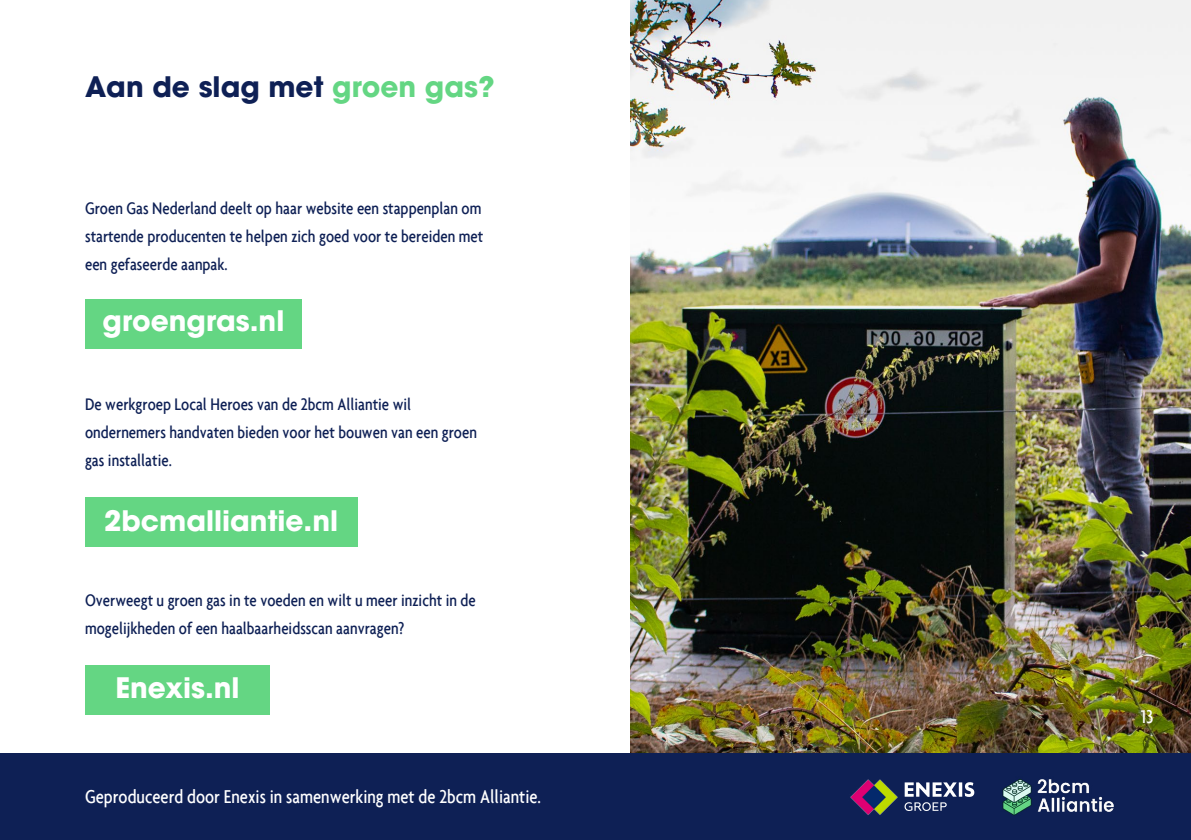
<style>
.page{position:relative;width:1191px;height:840px;background:#fff}
.page>*{position:absolute;margin:0;border:0;box-sizing:border-box;transform-origin:0 0}
.t1{font:700 28px "ITC Avant Garde Pro";color:#fff}
.t2{font:700 28px "ITC Avant Garde Pro";color:#0e2055}
.t3{font:500 condensed 20px "Agenda";color:#fff}
.t4{font:500 condensed 18px/28px "Agenda";color:#0e2055}
.s1{color:#64d683}
</style>
<div class="page">
<img style="left:630px;top:0;width:561px;height:753px">
<div style="left:85px;top:299px;width:217px;height:50px;background:#64d683"></div>
<div style="left:85px;top:664px;width:185px;height:50px;background:#64d683"></div>
<div style="left:85px;top:497px;width:272px;height:50px;background:#64d683"></div>
<div style="left:0;top:753px;width:1191px;height:86px;background:#0e2055"></div>
<img style="left:1002px;top:779px;width:112px;height:36px">
<img style="left:850px;top:779px;width:48px;height:36px">
<svg style="left:904px;top:782px;width:70px;height:28px"></svg>
<h1 class="t2" style="left:85px;top:68px;width:411px">Aan de slag met <span class="s1">groen gas?</span></h1>
<p class="t4" style="left:85px;top:193px;width:400px;text-align:justify">Groen Gas Nederland deelt op haar website een stappenplan om startende producenten te helpen zich goed voor te bereiden met een gefaseerde aanpak.</p>
<h1 class="t1" style="left:102px;top:302px;width:183px">groengras.nl</h1>
<p class="t4" style="left:85px;top:389px;width:393px">De werkgroep Local Heroes van de 2bcm Alliantie wil ondernemers handvaten bieden voor het bouwen van een groen gas installatie.</p>
<h1 class="t1" style="left:104px;top:502px;width:235px">2bcmalliantie.nl</h1>
<p class="t4" style="left:85px;top:585px;width:392px">Overweegt u groen gas in te voeden en wilt u meer inzicht in de mogelijkheden of een haalbaarheidsscan aanvragen?</p>
<h1 class="t1" style="left:115px;top:668px;width:125px">Enexis.nl</h1>
<p class="t3" style="left:85px;top:784px;width:457px">Geproduceerd door Enexis in samenwerking met de 2bcm Alliantie.</p>
<p class="t3" style="left:1140px;top:704px;width:14px">13</p>
</div>
